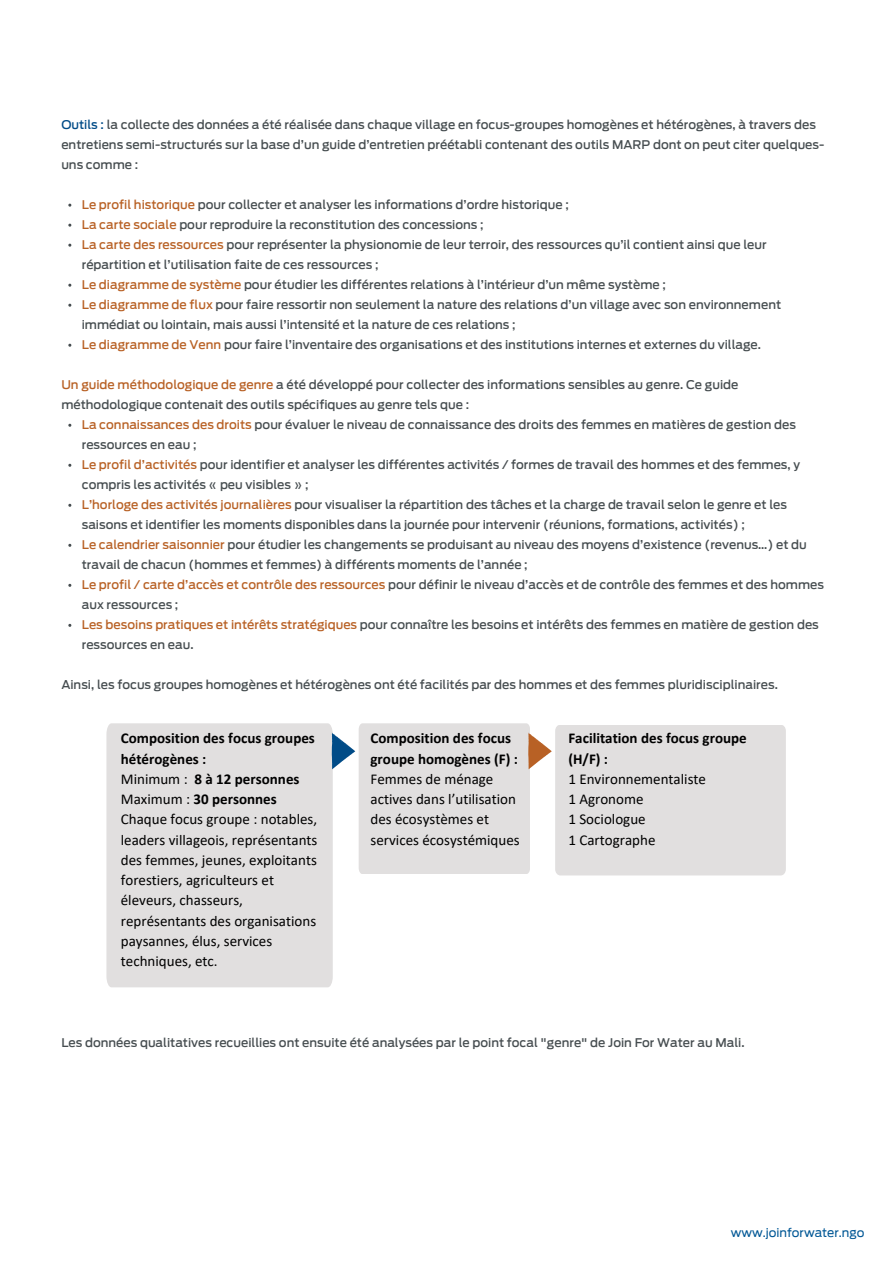
<style>
.page{position:relative;width:894px;height:1264px;background:#fff}
.page>*{position:absolute;margin:0;border:0;box-sizing:border-box;transform-origin:0 0}
.t1{font:15px/20.2px "Calibri";color:#000}
.t2{font:500 12px/20px "Antenna";color:#464d50}
.t3{font:12px "Antenna";color:#005795}
.s1{color:#004b87}
.s2{color:#b86125}
.s3{font-weight:700}
</style>
<div class="page">
<div style="left:106px;top:723px;width:227px;height:264px;background:#e1dfdf"></div>
<svg style="left:331px;top:723px;width:454px;height:152px;background:#e2e0e0"></svg>
<p class="t2" style="left:61px;top:115px;width:764px"><span class="s1">Outils :</span> la collecte des données a été réalisée dans chaque village en focus-groupes homogènes et hétérogènes, à travers des entretiens semi-structurés sur la base d’un guide d’entretien préétabli contenant des outils MARP dont on peut citer quelques&shy;uns comme :</p>
<p class="t2" style="left:82px;top:195px;width:488px"><span class="s2">Le profil historique</span> pour collecter et analyser les informations d’ordre historique ;</p>
<p class="t2" style="left:82px;top:215px;width:403px"><span class="s2">La carte sociale</span> pour reproduire la reconstitution des concessions ;</p>
<p class="t2" style="left:82px;top:235px;width:686px"><span class="s2">La carte des ressources</span> pour représenter la physionomie de leur terroir, des ressources qu’il contient ainsi que leur répartition et l’utilisation faite de ces ressources ;</p>
<p class="t2" style="left:82px;top:275px;width:585px"><span class="s2">Le diagramme de système</span> pour étudier les différentes relations à l’intérieur d’un même système ;</p>
<p class="t2" style="left:82px;top:295px;width:700px"><span class="s2">Le diagramme de flux</span> pour faire ressortir non seulement la nature des relations d’un village avec son environnement immédiat ou lointain, mais aussi l’intensité et la nature de ces relations ;</p>
<p class="t2" style="left:82px;top:335px;width:680px"><span class="s2">Le diagramme de Venn</span> pour faire l’inventaire des organisations et des institutions internes et externes du village.</p>
<p class="t2" style="left:61px;top:375px;width:678px"><span class="s2">Un guide méthodologique de genre</span> a été développé pour collecter des informations sensibles au genre. Ce guide méthodologique contenait des outils spécifiques au genre tels que :</p>
<p class="t2" style="left:82px;top:415px;width:715px"><span class="s2">La connaissances des droits</span> pour évaluer le niveau de connaissance des droits des femmes en matières de gestion des ressources en eau ;</p>
<p class="t2" style="left:82px;top:455px;width:719px"><span class="s2">Le profil d’activités</span> pour identifier et analyser les différentes activités / formes de travail des hommes et des femmes, y compris les activités « peu visibles » ;</p>
<p class="t2" style="left:82px;top:495px;width:706px"><span class="s2">L’horloge des activités journalières</span> pour visualiser la répartition des tâches et la charge de travail selon le genre et les saisons et identifier les moments disponibles dans la journée pour intervenir (réunions, formations, activités) ;</p>
<p class="t2" style="left:82px;top:535px;width:726px"><span class="s2">Le calendrier saisonnier</span> pour étudier les changements se produisant au niveau des moyens d’existence (revenus…) et du travail de chacun (hommes et femmes) à différents moments de l’année ;</p>
<p class="t2" style="left:82px;top:575px;width:743px"><span class="s2">Le profil / carte d’accès et contrôle des ressources</span> pour définir le niveau d’accès et de contrôle des femmes et des hommes aux ressources ;</p>
<p class="t2" style="left:82px;top:615px;width:738px"><span class="s2">Les besoins pratiques et intérêts stratégiques</span> pour connaître les besoins et intérêts des femmes en matière de gestion des ressources en eau.</p>
<h1 class="t2" style="left:61px;top:675px;width:717px">Ainsi, les focus groupes homogènes et hétérogènes ont été facilités par des hommes et des femmes pluridisciplinaires.</h1>
<p class="t1" style="left:121px;top:729px;width:198px"><span class="s3">Composition des focus groupes hétérogènes :<br></span>Minimum : <span class="s3">8 à 12 personnes<br></span>Maximum : <span class="s3">30 personnes<br></span>Chaque focus groupe : notables, leaders villageois, représentants des femmes, jeunes, exploitants forestiers, agriculteurs et éleveurs, chasseurs, représentants des organisations paysannes, élus, services techniques, etc.</p>
<h1 class="t1" style="left:568px;top:729px;width:180px"><span class="s3">Facilitation des focus groupe (H/F) :<br></span>1 Environnementaliste<br>1 Agronome<br>1 Sociologue</h1>
<h1 class="t1" style="left:370px;top:729px;width:151px"><span class="s3">Composition des focus groupe homogènes (F) :<br></span>Femmes de ménage actives dans l’utilisation des écosystèmes et services écosystémiques</h1>
<p class="t1" style="left:568px;top:830px;width:88px">1 Cartographe</p>
<p class="t2" style="left:61px;top:1033px;width:684px">Les données qualitatives recueillies ont ensuite été analysées par le point focal "genre" de Join For Water au Mali.</p>
<p class="t3" style="left:730px;top:1227px;width:135px">www.joinforwater.ngo</p>
</div>
